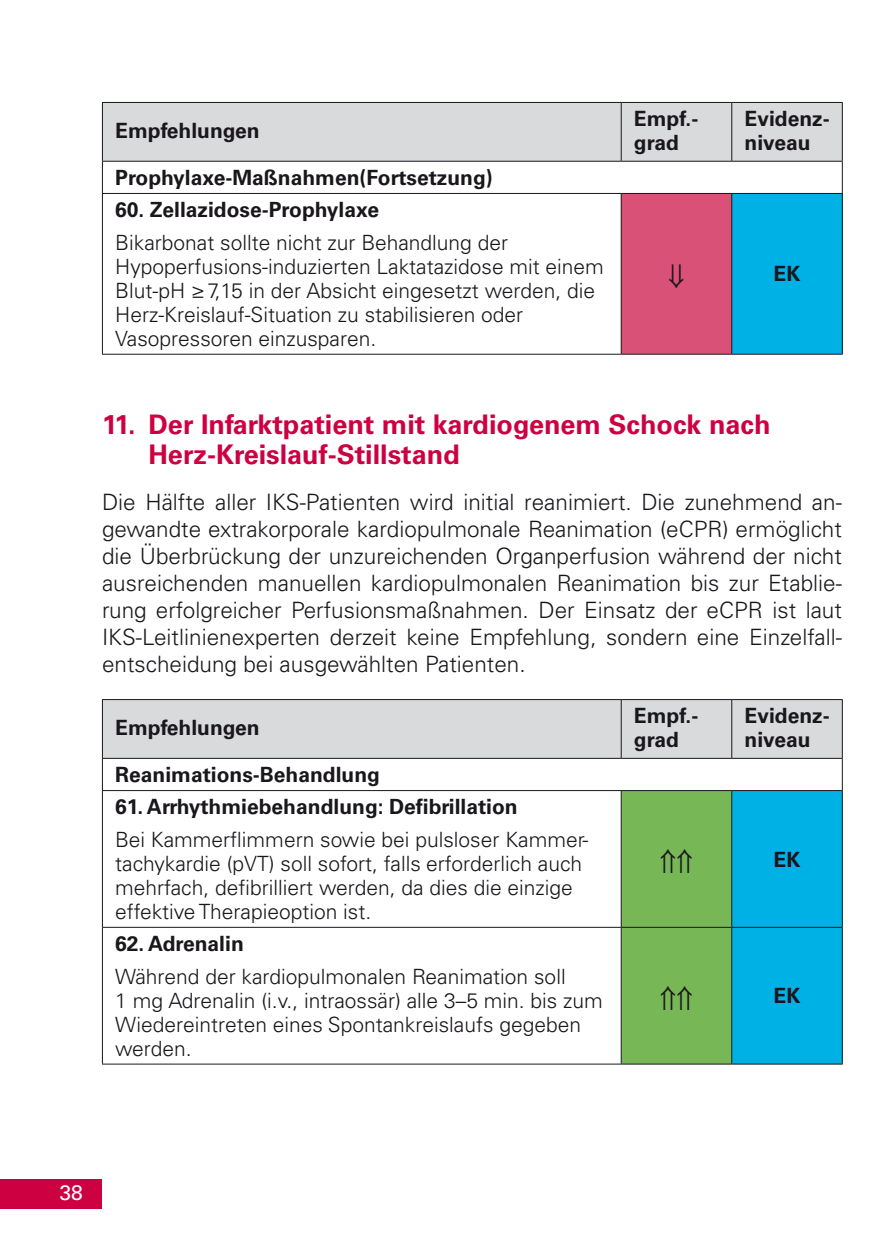
<style>
.page{position:relative;width:893px;height:1259px;background:#fff}
.page>*{position:absolute;margin:0;border:0;box-sizing:border-box;transform-origin:0 0}
.t1{font:700 27px/30px "Univers LT Pro 65";color:#cd0042}
.t2{font:300 22.5px/27px "Univers LT Pro 45";color:#1a171c;text-align:justify}
.t3{font:300 21px/24px "Univers LT Pro 45";color:#1a171c}
.t4{font:700 21px/24px "Univers LT Pro 65";color:#1a171c}
.t5{font:21px "Univers LT Pro 55 Roman";color:#fff}
</style>
<div class="page">
<div style="left:0;top:1179px;width:102px;height:29px;background:#cd0042"></div>
<div style="left:103px;top:103px;width:739px;height:58px;background:#d9dadb"></div>
<div style="left:621px;top:193px;width:111px;height:161px;background:#d95176"></div>
<div style="left:732px;top:193px;width:110px;height:161px;background:#00b1e6"></div>
<hr style="left:732px;top:193px;width:111px;height:1px;background:#1a171c">
<hr style="left:731px;top:194px;width:1px;height:160px;background:#1a171c">
<hr style="left:621px;top:194px;width:1px;height:160px;background:#1a171c">
<hr style="left:621px;top:193px;width:111px;height:1px;background:#1a171c">
<hr style="left:102px;top:102px;width:519px;height:1px;background:#1a171c">
<hr style="left:102px;top:103px;width:1px;height:58px;background:#1a171c">
<hr style="left:621px;top:102px;width:111px;height:1px;background:#1a171c">
<hr style="left:621px;top:103px;width:1px;height:58px;background:#1a171c">
<hr style="left:732px;top:102px;width:111px;height:1px;background:#1a171c">
<hr style="left:731px;top:103px;width:1px;height:58px;background:#1a171c">
<hr style="left:842px;top:103px;width:1px;height:58px;background:#1a171c">
<hr style="left:102px;top:194px;width:1px;height:160px;background:#1a171c">
<hr style="left:842px;top:194px;width:1px;height:160px;background:#1a171c">
<hr style="left:102px;top:354px;width:519px;height:1px;background:#1a171c">
<hr style="left:102px;top:161px;width:519px;height:1px;background:#1a171c">
<hr style="left:102px;top:162px;width:1px;height:31px;background:#1a171c">
<hr style="left:621px;top:161px;width:111px;height:1px;background:#1a171c">
<hr style="left:732px;top:161px;width:111px;height:1px;background:#1a171c">
<hr style="left:842px;top:162px;width:1px;height:31px;background:#1a171c">
<hr style="left:102px;top:193px;width:519px;height:1px;background:#1a171c">
<hr style="left:621px;top:354px;width:111px;height:1px;background:#1a171c">
<hr style="left:732px;top:354px;width:111px;height:1px;background:#1a171c">
<div style="left:103px;top:700px;width:739px;height:58px;background:#d9dadb"></div>
<hr style="left:732px;top:758px;width:111px;height:1px;background:#1a171c">
<hr style="left:842px;top:758px;width:1px;height:32px;background:#1a171c">
<hr style="left:732px;top:790px;width:111px;height:1px;background:#1a171c">
<hr style="left:842px;top:791px;width:1px;height:136px;background:#1a171c">
<hr style="left:842px;top:927px;width:1px;height:136px;background:#1a171c">
<hr style="left:102px;top:699px;width:519px;height:1px;background:#1a171c">
<hr style="left:102px;top:700px;width:1px;height:58px;background:#1a171c">
<hr style="left:621px;top:699px;width:111px;height:1px;background:#1a171c">
<hr style="left:621px;top:700px;width:1px;height:58px;background:#1a171c">
<hr style="left:732px;top:699px;width:111px;height:1px;background:#1a171c">
<hr style="left:731px;top:700px;width:1px;height:58px;background:#1a171c">
<hr style="left:842px;top:700px;width:1px;height:58px;background:#1a171c">
<hr style="left:102px;top:758px;width:519px;height:1px;background:#1a171c">
<hr style="left:102px;top:758px;width:1px;height:32px;background:#1a171c">
<hr style="left:621px;top:758px;width:111px;height:1px;background:#1a171c">
<hr style="left:102px;top:790px;width:519px;height:1px;background:#1a171c">
<hr style="left:102px;top:791px;width:1px;height:136px;background:#1a171c">
<hr style="left:102px;top:927px;width:1px;height:136px;background:#1a171c">
<hr style="left:102px;top:1063px;width:519px;height:1px;background:#1a171c">
<hr style="left:732px;top:1063px;width:111px;height:1px;background:#1a171c">
<hr style="left:102px;top:927px;width:519px;height:1px;background:#1a171c">
<svg style="left:621px;top:790px;width:221px;height:274px;background:#3ab19b"></svg>
<p class="t4" style="left:115px;top:119px;width:146px">Empfehlungen</p>
<p class="t4" style="left:115px;top:166px;width:379px">Prophylaxe-Maßnahmen(Fortsetzung)</p>
<p class="t4" style="left:115px;top:198px;width:265px">60. Zellazidose-Prophylaxe</p>
<p class="t3" style="left:115px;top:230px;width:490px">Bikarbonat sollte nicht zur Behandlung der Hypoperfusions-induzierten Laktatazidose mit einem Blut-pH ≥7,15 in der Absicht eingesetzt werden, die Herz-Kreislauf-Situation zu stabilisieren oder Vasopressoren einzusparen.</p>
<p class="t4" style="left:634px;top:107px;width:66px">Empf.- grad</p>
<p class="t4" style="left:744px;top:107px;width:87px">Evidenz&shy;niveau</p>
<p class="t4" style="left:774px;top:262px;width:28px">EK</p>
<p class="t1" style="left:148px;top:410px;width:624px;text-indent:-46px">11. Der Infarktpatient mit kardiogenem Schock nach<br>Herz-Kreislauf-Stillstand</p>
<p class="t2" style="left:102px;top:488px;width:741px">Die Hälfte aller IKS-Patienten wird initial reanimiert. Die zunehmend an&shy;gewandte extrakorporale kardiopulmonale Reanimation (eCPR) ermöglicht die Überbrückung der unzureichenden Organperfusion während der nicht ausreichenden manuellen kardiopulmonalen Reanimation bis zur Etablie&shy;rung erfolgreicher Perfusionsmaßnahmen. Der Einsatz der eCPR ist laut IKS-Leitlinienexperten derzeit keine Empfehlung, sondern eine Einzelfall&shy;entscheidung bei ausgewählten Patienten.</p>
<p class="t4" style="left:115px;top:716px;width:146px">Empfehlungen</p>
<p class="t4" style="left:115px;top:762px;width:266px">Reanimations-Behandlung</p>
<p class="t4" style="left:115px;top:795px;width:404px">61. Arrhythmiebehandlung: Defibrillation</p>
<p class="t3" style="left:115px;top:827px;width:474px">Bei Kammerflimmern sowie bei pulsloser Kammer&shy;tachykardie (pVT) soll sofort, falls erforderlich auch mehrfach, defibrilliert werden, da dies die einzige effektive Therapieoption ist.</p>
<p class="t4" style="left:115px;top:931px;width:130px">62. Adrenalin</p>
<p class="t3" style="left:115px;top:964px;width:489px">Während der kardiopulmonalen Reanimation soll<br>1 mg Adrenalin (i.v., intraossär) alle 3–5 min. bis zum Wiedereintreten eines Spontankreislaufs gegeben werden.</p>
<p class="t4" style="left:634px;top:704px;width:66px">Empf.- grad</p>
<p class="t4" style="left:744px;top:704px;width:87px">Evidenz&shy;niveau</p>
<p class="t4" style="left:774px;top:847px;width:28px">EK</p>
<p class="t4" style="left:774px;top:984px;width:28px">EK</p>
<p class="t5" style="left:60px;top:1180px;width:25px">38</p>
</div>
